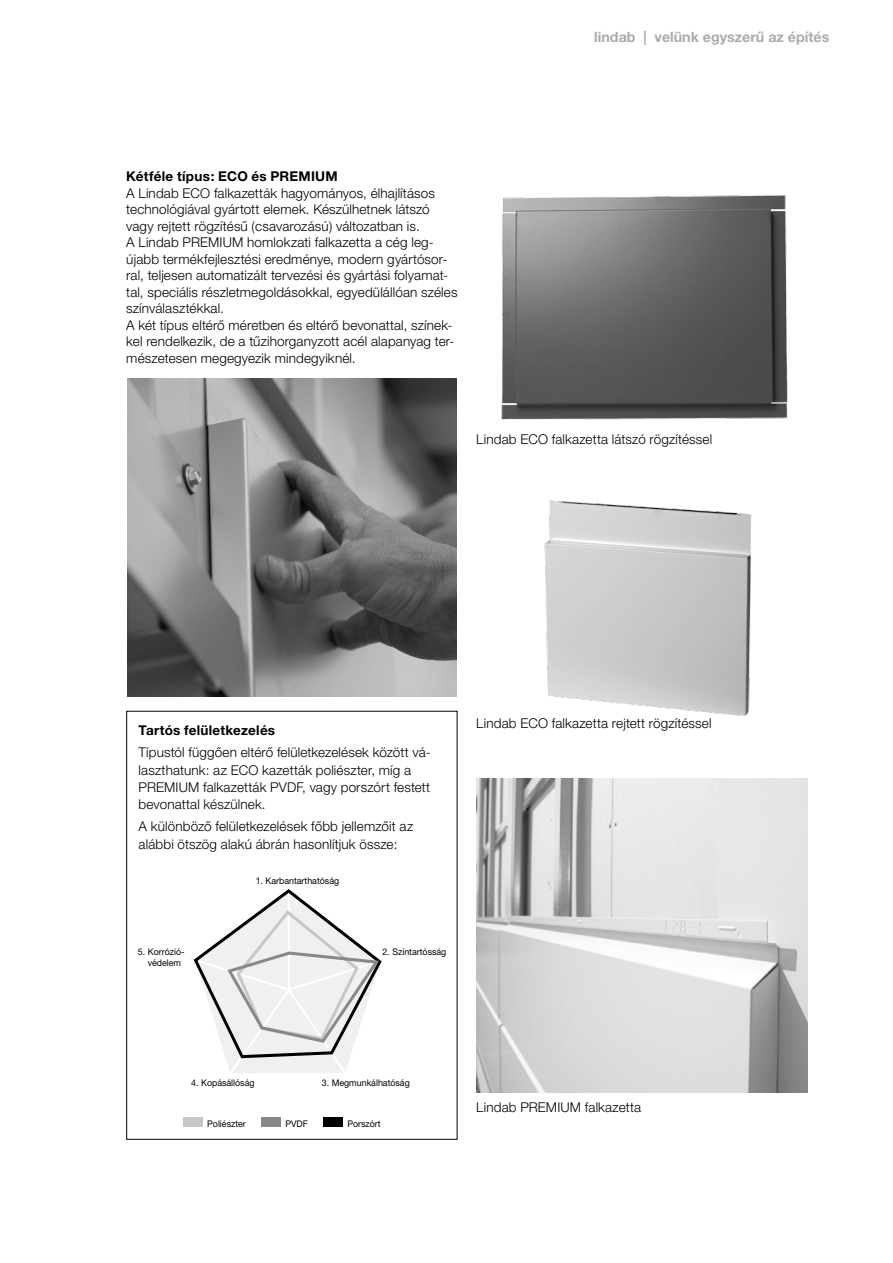
<style>
.page{position:relative;width:893px;height:1263px;background:#fff}
.page>*{position:absolute;margin:0;border:0;box-sizing:border-box;transform-origin:0 0}
.t1{font:700 14.25px "Helvetica Neue LT Pro";color:#a9acaf}
.t2{font:300 13.5px/16.5px "Helvetica Neue CE";letter-spacing:.01em;color:#000}
.t3{font:700 13.5px "Helvetica Neue CE";letter-spacing:.015em;color:#000}
.t4{font:9.15px/10.9px "Helvetica Neue";color:#000}
</style>
<div class="page">
<div style="left:126px;top:711px;width:331px;height:429px;border:1px solid #000"></div>
<div style="left:324px;top:1117px;width:19px;height:10px;background:#000"></div>
<div style="left:262px;top:1117px;width:19px;height:10px;background:#87888a"></div>
<div style="left:183px;top:1117px;width:19px;height:10px;background:#c6c7c8"></div>
<svg style="left:193px;top:889px;width:189px;height:184px"></svg>
<img style="left:127px;top:378px;width:330px;height:318px">
<img style="left:501px;top:195px;width:287px;height:225px">
<img style="left:544px;top:500px;width:208px;height:215px">
<img style="left:476px;top:778px;width:332px;height:314px">
<p class="t1" style="left:594px;top:28px;width:237px">lindab | velünk egyszerű az építés</p>
<p class="t3" style="left:126px;top:168px;width:213px">Kétféle típus: ECO és PREMIUM</p>
<p class="t2" style="left:126px;top:185px;width:333px">A Lindab ECO falkazetták hagyományos, élhajlításos technológiával gyártott elemek. Készülhetnek látszó vagy rejtett rögzítésű (csavarozású) változatban is.<br>A Lindab PREMIUM homlokzati falkazetta a cég leg&shy;újabb termékfejlesztési eredménye, modern gyártósor&shy;ral, teljesen automatizált tervezési és gyártási folyamat&shy;tal, speciális részletmegoldásokkal, egyedülállóan széles színválasztékkal.<br>A két típus eltérő méretben és eltérő bevonattal, színek&shy;kel rendelkezik, de a tűzihorganyzott acél alapanyag ter&shy;mészetesen megegyezik mindegyiknél.</p>
<p class="t2" style="left:476px;top:431px;width:237px">Lindab ECO falkazetta látszó rögzítéssel</p>
<p class="t3" style="left:139px;top:722px;width:138px">Tartós felületkezelés</p>
<p class="t2" style="left:139px;top:744px;width:294px;line-height:17.4px">Típustól függően eltérő felületkezelések között vá&shy;laszthatunk: az ECO kazetták poliészter, míg a PREMIUM falkazetták PVDF, vagy porszórt festett bevonattal készülnek.</p>
<p class="t2" style="left:139px;top:818px;width:276px;line-height:17.4px">A különböző felületkezelések főbb jellemzőit az alábbi ötszög alakú ábrán hasonlítjuk össze:</p>
<p class="t4" style="left:148px;top:947px;width:38px;text-indent:-10px">5. Korrózió&shy;védelem</p>
<p class="t4" style="left:256px;top:875px;width:85px">1. Karbantarthatóság</p>
<p class="t4" style="left:382px;top:947px;width:65px">2. Színtartósság</p>
<p class="t2" style="left:476px;top:715px;width:237px">Lindab ECO falkazetta rejtett rögzítéssel</p>
<p class="t4" style="left:191px;top:1077px;width:65px">4. Kopásállóság</p>
<p class="t4" style="left:322px;top:1077px;width:89px">3. Megmunkálhatóság</p>
<p class="t4" style="left:207px;top:1118px;width:40px">Poliészter</p>
<p class="t4" style="left:285px;top:1118px;width:24px">PVDF</p>
<p class="t4" style="left:347px;top:1118px;width:35px">Porszórt</p>
<p class="t2" style="left:476px;top:1099px;width:166px">Lindab PREMIUM falkazetta</p>
</div>
